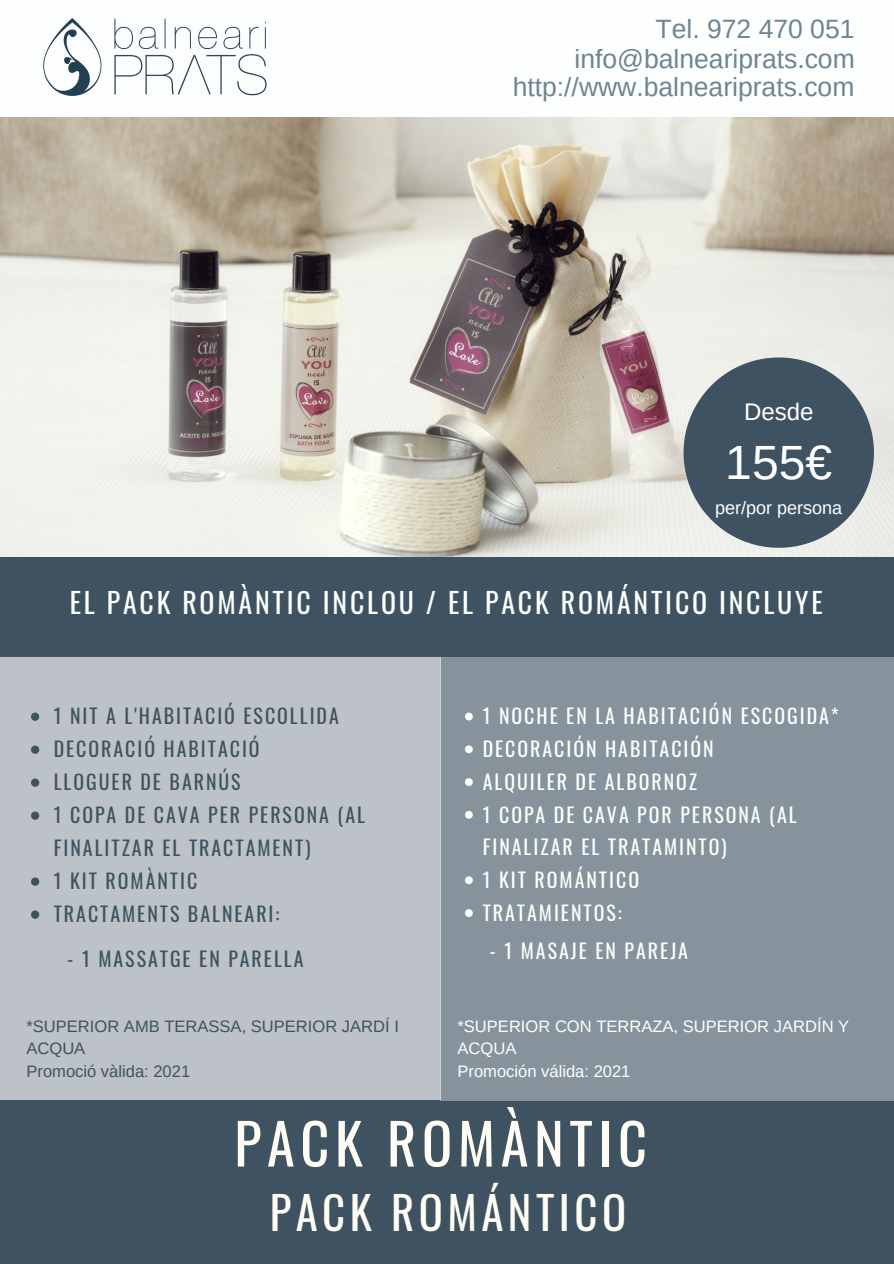
<style>
.page{position:relative;width:894px;height:1264px;background:#fff}
.page>*{position:absolute;margin:0;border:0;box-sizing:border-box;transform-origin:0 0}
.t1{font:56.25px "Oswald";letter-spacing:.1em;color:#fffcf3}
.t2{font:48px "Arimo";color:#fff}
.t3{font:44.7px "Oswald";letter-spacing:.1em;color:#fffcf3}
.t4{font:27.9px "Oswald";letter-spacing:.1em;color:#fcfffd}
.t5{font:26.55px "Arimo";color:#6f8591}
.t6{font:24px "Arimo";color:#fff}
.t7{font:19.8px/33px "Oswald";letter-spacing:.1em;color:#3f5261}
.t8{font:19.8px/32.7px "Oswald";letter-spacing:.1em;color:#fcfffd}
.t9{font:18px "Arimo";color:#fff}
.t10{font:16.5px/22.5px "Arimo";color:#fcfffd}
.t11{font:16.5px/22.5px "Arimo";color:#3f5261}
</style>
<div class="page">
<div style="left:0;top:617px;width:893px;height:646px;background:#3f5261"></div>
<img style="left:0;top:117px;width:893px;height:440px">
<img style="left:43px;top:18px;width:224px;height:78px">
<div style="left:0;top:557px;width:893px;height:513px;background:#3f5261"></div>
<div style="left:440px;top:658px;width:453px;height:442px;background:#87939c"></div>
<div style="left:0;top:658px;width:440px;height:441px;background:#bcc2c7"></div>
<svg style="left:683px;top:357px;width:190px;height:191px;background:#64737e"></svg>
<svg style="left:465px;top:712px;width:7px;height:8px"></svg>
<svg style="left:465px;top:745px;width:7px;height:8px"></svg>
<svg style="left:465px;top:778px;width:7px;height:8px"></svg>
<svg style="left:465px;top:811px;width:7px;height:7px"></svg>
<svg style="left:465px;top:876px;width:7px;height:8px"></svg>
<svg style="left:465px;top:909px;width:7px;height:8px"></svg>
<svg style="left:31px;top:712px;width:8px;height:8px"></svg>
<svg style="left:31px;top:745px;width:8px;height:8px"></svg>
<svg style="left:31px;top:778px;width:8px;height:8px"></svg>
<svg style="left:31px;top:811px;width:8px;height:8px"></svg>
<svg style="left:31px;top:877px;width:8px;height:8px"></svg>
<svg style="left:31px;top:910px;width:8px;height:8px"></svg>
<p class="t5" style="left:655px;top:13px;width:200px">Tel. 972 470 051</p>
<p class="t5" style="left:574px;top:44px;width:282px">info@balneariprats.com</p>
<p class="t5" style="left:512px;top:72px;width:343px">http://www.balneariprats.com</p>
<p class="t6" style="left:743px;top:398px;width:71px">Desde</p>
<p class="t2" style="left:725px;top:435px;width:108px">155€</p>
<p class="t9" style="left:715px;top:497px;width:129px">per/por persona</p>
<p class="t4" style="left:70px;top:580px;width:754px">EL PACK ROMÀNTIC INCLOU / EL PACK ROMÁNTICO INCLUYE</p>
<p class="t7" style="left:54px;top:698px;width:286px">1 NIT A L'HABITACIÓ ESCOLLIDA</p>
<p class="t7" style="left:54px;top:731px;width:207px">DECORACIÓ HABITACIÓ</p>
<p class="t7" style="left:54px;top:764px;width:188px">LLOGUER DE BARNÚS</p>
<p class="t7" style="left:54px;top:797px;width:313px">1 COPA DE CAVA PER PERSONA (AL<br>FINALITZAR EL TRACTAMENT)</p>
<p class="t7" style="left:54px;top:863px;width:145px">1 KIT ROMÀNTIC</p>
<p class="t7" style="left:54px;top:896px;width:227px">TRACTAMENTS BALNEARI:</p>
<p class="t7" style="left:67px;top:941px;width:238px">- 1 MASSATGE EN PARELLA</p>
<p class="t11" style="left:26px;top:1014px;width:374px">*SUPERIOR AMB TERASSA, SUPERIOR JARDÍ I<br>ACQUA</p>
<p class="t11" style="left:26px;top:1059px;width:165px">Promoció vàlida: 2021</p>
<p class="t8" style="left:482px;top:699px;width:357px">1 NOCHE EN LA HABITACIÓN ESCOGIDA*</p>
<p class="t8" style="left:482px;top:731px;width:232px">DECORACIÓN HABITACIÓN</p>
<p class="t8" style="left:482px;top:764px;width:216px">ALQUILER DE ALBORNOZ</p>
<p class="t8" style="left:482px;top:797px;width:315px">1 COPA DE CAVA POR PERSONA (AL<br>FINALIZAR EL TRATAMINTO)</p>
<p class="t8" style="left:482px;top:862px;width:158px">1 KIT ROMÁNTICO</p>
<p class="t8" style="left:482px;top:895px;width:140px">TRATAMIENTOS:</p>
<p class="t8" style="left:489px;top:933px;width:200px">- 1 MASAJE EN PAREJA</p>
<p class="t10" style="left:457px;top:1014px;width:393px">*SUPERIOR CON TERRAZA, SUPERIOR JARDÍN Y<br>ACQUA</p>
<p class="t10" style="left:457px;top:1059px;width:174px">Promoción válida: 2021</p>
<p class="t1" style="left:234px;top:1099px;width:414px">PACK ROMÀNTIC</p>
<p class="t3" style="left:270px;top:1177px;width:358px">PACK ROMÁNTICO</p>
</div>
